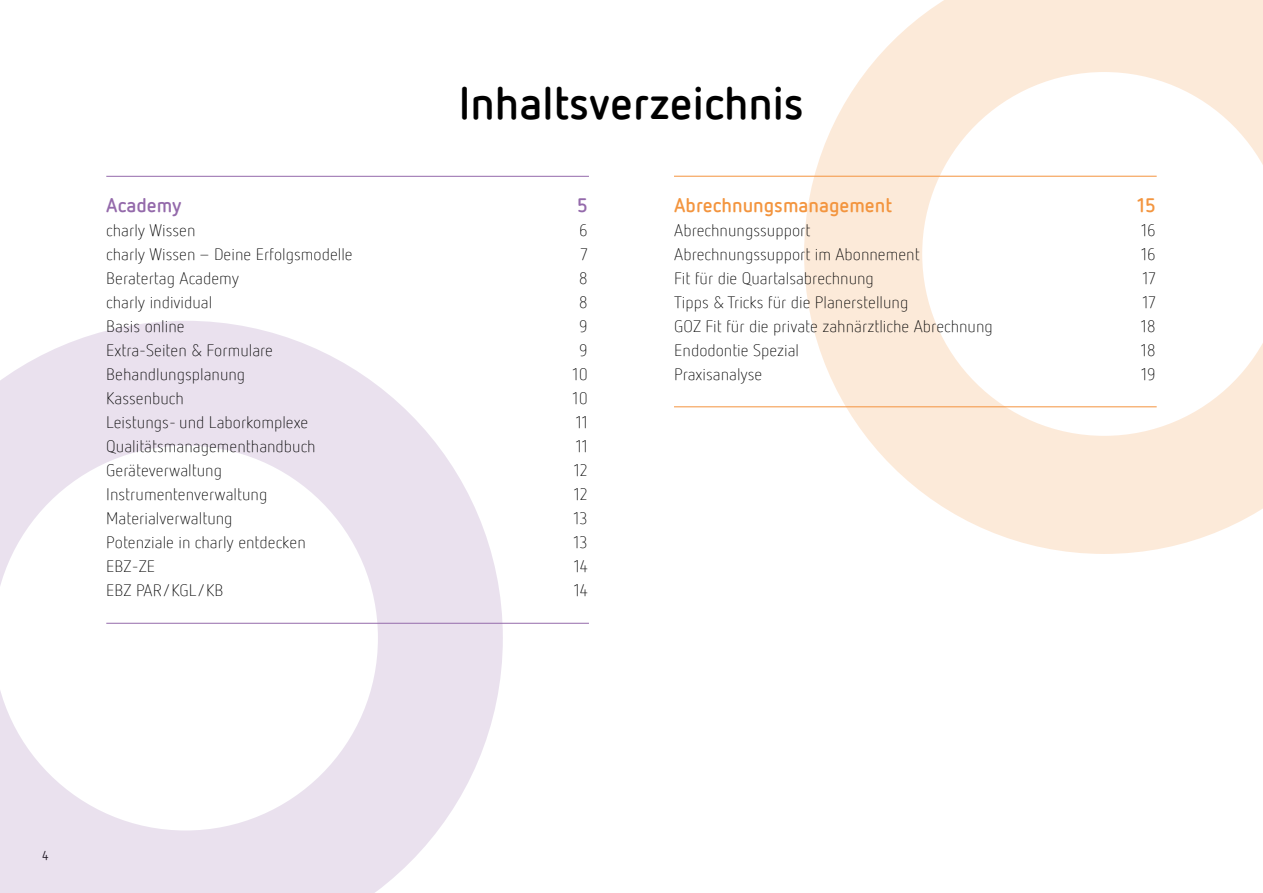
<style>
.page{position:relative;width:1263px;height:893px;background:#fff}
.page>*{position:absolute;margin:0;border:0;box-sizing:border-box;transform-origin:0 0}
.t1{font:700 45px "Netto Pro";color:#000}
.t2{font:700 19.5px "Netto Pro";color:#f3953f}
.t3{font:700 19.5px "Netto Pro";color:#946aab}
.t4{font:300 16.5px "Netto Pro";color:#000}
.t5{font:12.75px "Netto Pro";color:#000}
</style>
<div class="page">
<svg style="left:804px;top:0;width:459px;height:554px"></svg>
<svg style="left:0;top:321px;width:503px;height:572px"></svg>
<hr style="left:106px;top:176px;width:483px;height:1px;background:#946aab">
<hr style="left:106px;top:623px;width:483px;height:1px;background:#946aab">
<hr style="left:674px;top:176px;width:483px;height:1px;background:#f4943f">
<hr style="left:674px;top:406px;width:483px;height:1px;background:#f4943f">
<h1 class="t1" style="left:459px;top:73px;width:347px">Inhaltsverzeichnis</h1>
<p class="t3" style="left:106px;top:192px;width:77px">Academy</p>
<p class="t3" style="left:577px;top:192px;width:12px">5</p>
<p class="t4" style="left:106px;top:220px;width:91px">charly Wissen</p>
<p class="t4" style="left:579px;top:220px;width:10px">6</p>
<p class="t4" style="left:106px;top:244px;width:248px">charly Wissen – Deine Erfolgsmodelle</p>
<p class="t4" style="left:580px;top:244px;width:9px">7</p>
<p class="t4" style="left:106px;top:268px;width:134px">Beratertag Academy</p>
<p class="t4" style="left:579px;top:268px;width:11px">8</p>
<p class="t4" style="left:106px;top:292px;width:108px">charly individual</p>
<p class="t4" style="left:579px;top:292px;width:11px">8</p>
<p class="t4" style="left:106px;top:316px;width:80px">Basis online</p>
<p class="t4" style="left:579px;top:316px;width:10px">9</p>
<p class="t4" style="left:106px;top:340px;width:168px">Extra-Seiten &amp; Formulare</p>
<p class="t4" style="left:579px;top:340px;width:10px">9</p>
<p class="t4" style="left:106px;top:364px;width:141px">Behandlungsplanung</p>
<p class="t4" style="left:573px;top:364px;width:17px">10</p>
<p class="t4" style="left:106px;top:388px;width:79px">Kassenbuch</p>
<p class="t4" style="left:573px;top:388px;width:17px">10</p>
<p class="t4" style="left:106px;top:412px;width:204px">Leistungs- und Laborkomplexe</p>
<p class="t4" style="left:576px;top:412px;width:14px">11</p>
<p class="t4" style="left:106px;top:436px;width:211px">Qualitätsmanagementhandbuch</p>
<p class="t4" style="left:576px;top:436px;width:14px">11</p>
<p class="t4" style="left:106px;top:460px;width:117px">Geräteverwaltung</p>
<p class="t4" style="left:574px;top:460px;width:16px">12</p>
<p class="t4" style="left:106px;top:484px;width:163px">Instrumentenverwaltung</p>
<p class="t4" style="left:574px;top:484px;width:16px">12</p>
<p class="t4" style="left:106px;top:508px;width:128px">Materialverwaltung</p>
<p class="t4" style="left:574px;top:508px;width:16px">13</p>
<p class="t4" style="left:106px;top:532px;width:201px">Potenziale in charly entdecken</p>
<p class="t4" style="left:574px;top:532px;width:16px">13</p>
<p class="t4" style="left:106px;top:556px;width:50px">EBZ-ZE</p>
<p class="t4" style="left:574px;top:556px;width:15px">14</p>
<p class="t4" style="left:106px;top:580px;width:119px">EBZ PAR/KGL/KB</p>
<p class="t4" style="left:574px;top:580px;width:15px">14</p>
<p class="t2" style="left:674px;top:192px;width:219px">Abrechnungsmanagement</p>
<p class="t2" style="left:1137px;top:192px;width:20px">15</p>
<p class="t4" style="left:674px;top:220px;width:138px">Abrechnungssupport</p>
<p class="t4" style="left:1141px;top:220px;width:16px">16</p>
<p class="t4" style="left:674px;top:244px;width:247px">Abrechnungssupport im Abonnement</p>
<p class="t4" style="left:1141px;top:244px;width:16px">16</p>
<p class="t4" style="left:674px;top:268px;width:201px">Fit für die Quartalsabrechnung</p>
<p class="t4" style="left:1142px;top:268px;width:15px">17</p>
<p class="t4" style="left:674px;top:292px;width:236px">Tipps &amp; Tricks für die Planerstellung</p>
<p class="t4" style="left:1142px;top:292px;width:15px">17</p>
<p class="t4" style="left:674px;top:316px;width:320px">GOZ Fit für die private zahnärztliche Abrechnung</p>
<p class="t4" style="left:1141px;top:316px;width:17px">18</p>
<p class="t4" style="left:674px;top:340px;width:126px">Endodontie Spezial</p>
<p class="t4" style="left:1141px;top:340px;width:17px">18</p>
<p class="t4" style="left:674px;top:364px;width:90px">Praxisanalyse</p>
<p class="t4" style="left:1141px;top:364px;width:16px">19</p>
<p class="t5" style="left:42px;top:847px;width:8px">4</p>
</div>
